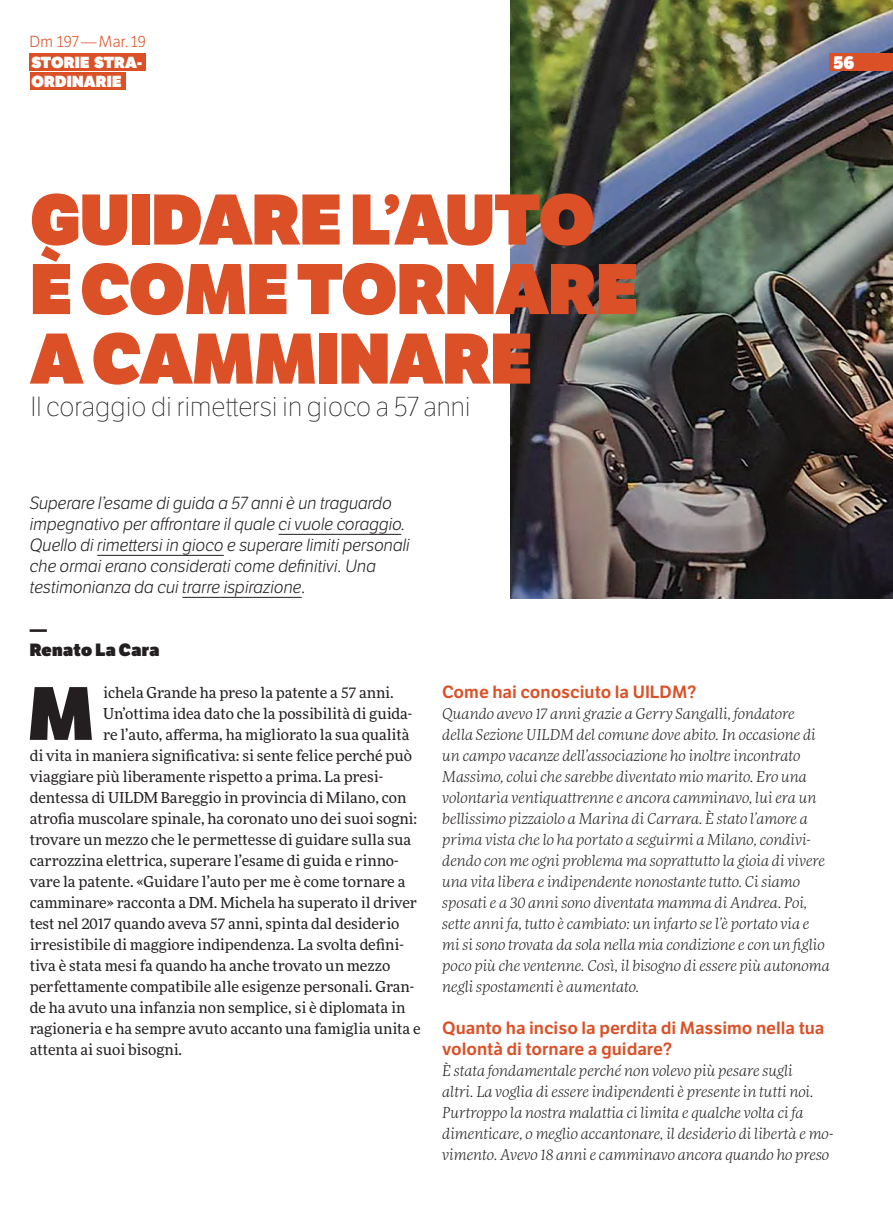
<style>
.page{position:relative;width:893px;height:1212px;background:#fff}
.page>*{position:absolute;margin:0;border:0;box-sizing:border-box;transform-origin:0 0}
.t1{font:800 73.35px "LFT Etica Display";color:#231f20}
.t2{font:800 69.45px/69.4px "LFT Etica Display";color:#db5026}
.t3{font:100 27px "LFT Etica Display";color:#231f20}
.t4{font:800 18px "LFT Etica Display";color:#fff}
.t5{font:italic 300 17.25px/21px "LFT Etica";color:#231f20}
.t6{font:600 17.25px/21px "LFT Etica";color:#db5026}
.t7{font:800 17.25px/21px "LFT Etica Display";letter-spacing:.025em;color:#231f20}
.t8{font:800 15.6px/18.8px "LFT Etica Display";letter-spacing:.015em;color:#fff}
.t9{font:300 15.6px "LFT Etica";letter-spacing:.02em;color:#db5026}
.t10{font:italic 300 15px/21px "More Pro";color:#231f20}
.t11{font:15px "More Pro";color:#231f20}
</style>
<div class="page">
<img style="left:511px;top:0;width:382px;height:598px">
<div style="left:829px;top:53px;width:64px;height:18px;background:#db5026"></div>
<div style="left:30px;top:53px;width:116px;height:18px;background:#db5026"></div>
<div style="left:30px;top:73px;width:95px;height:17px;background:#db5026"></div>
<hr style="left:279px;top:534px;width:122px;height:1px;background:#231f20">
<hr style="left:97px;top:555px;width:127px;height:1px;background:#231f20">
<hr style="left:182px;top:597px;width:120px;height:1px;background:#231f20">
<p class="t9" style="left:29px;top:33px;width:118px">Dm 197 — Mar. 19</p>
<p class="t8" style="left:32px;top:53px;width:112px">STORIE STRA-<br>ORDINARIE</p>
<h2 class="t2" style="left:30px;top:185px;width:609px">GUIDARE L’AUTO<br>È COME TORNARE<br>A CAMMINARE</h2>
<h3 class="t3" style="left:30px;top:391px;width:442px">Il coraggio di rimettersi in gioco a 57 anni</h3>
<p class="t5" style="left:30px;top:493px;width:382px">Superare l’esame di guida a 57 anni è un traguardo impegnativo per affrontare il quale ci vuole coraggio.<br>Quello di rimettersi in gioco e superare limiti personali che ormai erano considerati come definitivi. Una testimonianza da cui trarre ispirazione.</p>
<p class="t7" style="left:30px;top:618px;width:131px">—<br>Renato La Cara</p>
<p class="t4" style="left:833px;top:51px;width:22px">56</p>
<h1 class="t1" style="left:28px;top:667px;width:67px">M</h1>
<p class="t11" style="left:103px;top:682px;width:292px">ichela Grande ha preso la patente a 57 anni.</p>
<p class="t11" style="left:103px;top:703px;width:310px">Un’ottima idea dato che la possibilità di guida-</p>
<p class="t11" style="left:103px;top:724px;width:308px">re l’auto, afferma, ha migliorato la sua qualità</p>
<p class="t11" style="left:30px;top:745px;width:384px">di vita in maniera significativa: si sente felice perché può</p>
<p class="t11" style="left:30px;top:766px;width:355px">viaggiare più liberamente rispetto a prima. La presi-</p>
<p class="t11" style="left:30px;top:787px;width:378px">dentessa di UILDM Bareggio in provincia di Milano, con</p>
<p class="t11" style="left:30px;top:808px;width:389px">atrofia muscolare spinale, ha coronato uno dei suoi sogni:</p>
<p class="t11" style="left:30px;top:829px;width:383px">trovare un mezzo che le permettesse di guidare sulla sua</p>
<p class="t11" style="left:30px;top:850px;width:370px">carrozzina elettrica, superare l’esame di guida e rinno-</p>
<p class="t11" style="left:30px;top:871px;width:377px">vare la patente. «Guidare l’auto per me è come tornare a</p>
<p class="t11" style="left:30px;top:892px;width:389px">camminare» racconta a DM. Michela ha superato il driver</p>
<p class="t11" style="left:30px;top:913px;width:371px">test nel 2017 quando aveva 57 anni, spinta dal desiderio</p>
<p class="t11" style="left:30px;top:934px;width:375px">irresistibile di maggiore indipendenza. La svolta defini-</p>
<p class="t11" style="left:30px;top:955px;width:362px">tiva è stata mesi fa quando ha anche trovato un mezzo</p>
<p class="t11" style="left:30px;top:976px;width:386px">perfettamente compatibile alle esigenze personali. Gran-</p>
<p class="t11" style="left:30px;top:997px;width:377px">de ha avuto una infanzia non semplice, si è diplomata in</p>
<p class="t11" style="left:30px;top:1018px;width:392px">ragioneria e ha sempre avuto accanto una famiglia unita e</p>
<p class="t11" style="left:30px;top:1039px;width:154px">attenta ai suoi bisogni.</p>
<p class="t6" style="left:442px;top:681px;width:256px">Come hai conosciuto la UILDM?</p>
<p class="t10" style="left:442px;top:703px;width:389px">Quando avevo 17 anni grazie a Gerry Sangalli, fondatore<br>della Sezione UILDM del comune dove abito. In occasione di un campo vacanze dell’associazione ho inoltre incontrato Massimo, colui che sarebbe diventato mio marito. Ero una volontaria ventiquattrenne e ancora camminavo, lui era un bellissimo pizzaiolo a Marina di Carrara. È stato l’amore a prima vista che lo ha portato a seguirmi a Milano, condivi&shy;dendo con me ogni problema ma soprattutto la gioia di vivere una vita libera e indipendente nonostante tutto. Ci siamo sposati e a 30 anni sono diventata mamma di Andrea. Poi, sette anni fa, tutto è cambiato: un infarto se l’è portato via e mi si sono trovata da sola nella mia condizione e con un figlio poco più che ventenne. Così, il bisogno di essere più autonoma negli spostamenti è aumentato.</p>
<p class="t6" style="left:442px;top:1017px;width:384px">Quanto ha inciso la perdita di Massimo nella tua volontà di tornare a guidare?</p>
<p class="t10" style="left:442px;top:1060px;width:393px">È stata fondamentale perché non volevo più pesare sugli<br>altri. La voglia di essere indipendenti è presente in tutti noi.<br>Purtroppo la nostra malattia ci limita e qualche volta ci fa dimenticare, o meglio accantonare, il desiderio di libertà e mo&shy;vimento. Avevo 18 anni e camminavo ancora quando ho preso</p>
</div>
